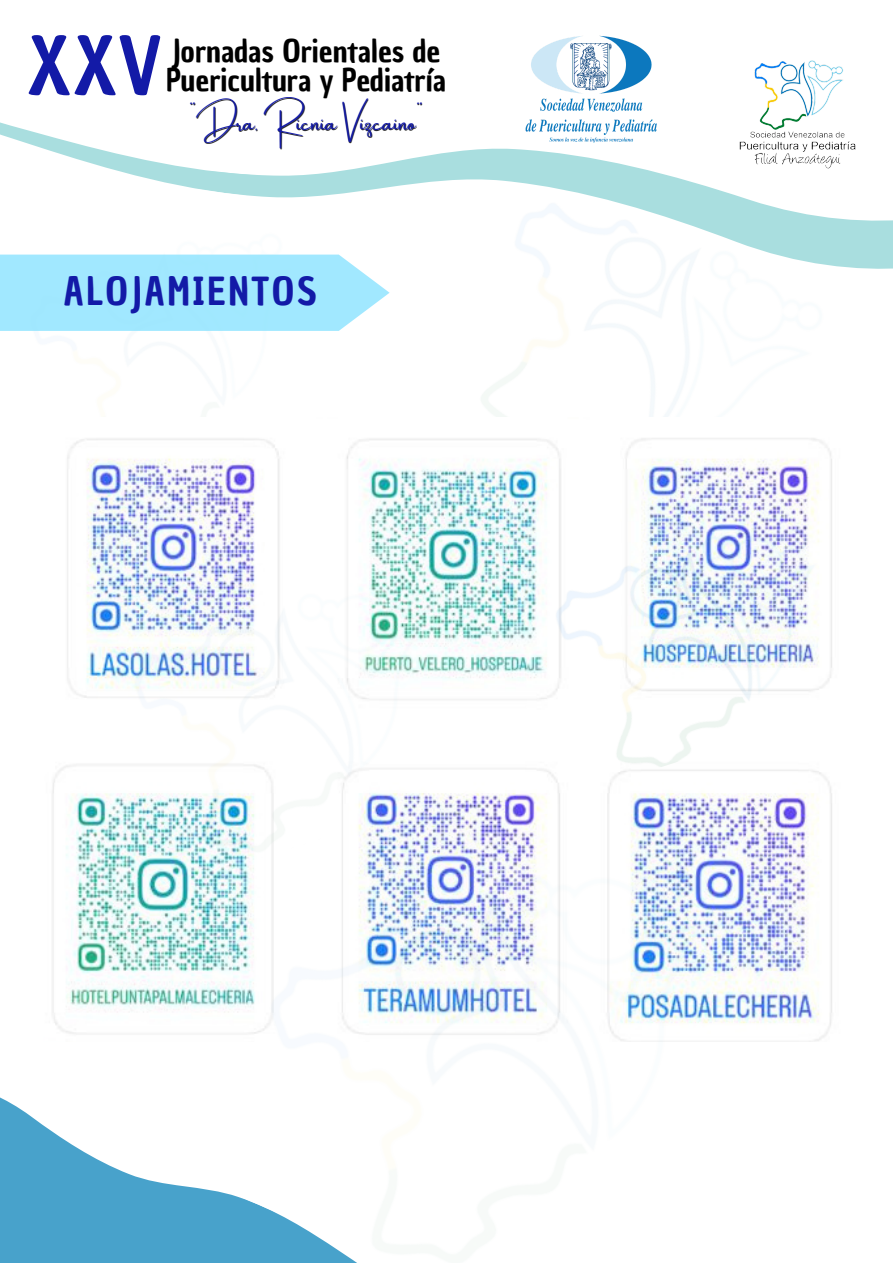
<style>
.page{position:relative;width:893px;height:1264px;background:#fff}
.page>*{position:absolute;margin:0;border:0;box-sizing:border-box;transform-origin:0 0}
.t1{font:76.8px "Chau Philomene One";color:#131aa7}
.t2{font:37.8px "Chau Philomene One";letter-spacing:.07em;color:#131aa7}
.t3{font:30.6px/29.2px "Chau Philomene One";color:#000}
.t4{font:21.45px "Amsterdam One";color:#131aa7}
</style>
<div class="page">
<svg style="left:0;top:122px;width:136px;height:36px"></svg>
<img style="left:0;top:158px;width:356px;height:97px">
<img style="left:356px;top:148px;width:536px;height:269px">
<svg style="left:0;top:1097px;width:108px;height:165px;fill:#48a2cb"></svg>
<img style="left:512px;top:35px;width:160px;height:123px">
<img style="left:52px;top:438px;width:779px;height:596px">
<img style="left:458px;top:453px;width:374px;height:284px">
<div style="left:0;top:255px;width:389px;height:76px;background:#a1e8ff"></div>
<img style="left:52px;top:501px;width:515px;height:406px">
<img style="left:108px;top:737px;width:724px;height:525px">
<img style="left:727px;top:60px;width:143px;height:116px">
<p class="t1" style="left:26px;top:15px;width:137px">XXV</p>
<p class="t3" style="left:166px;top:37px;width:281px">Jornadas Orientales de<br>Puericultura y Pediatría</p>
<p class="t4" style="left:189px;top:111px;width:235px">¨Dra. Ricnia Vizcaino¨</p>
<p class="t2" style="left:64px;top:266px;width:255px">ALOJAMIENTOS</p>
</div>
